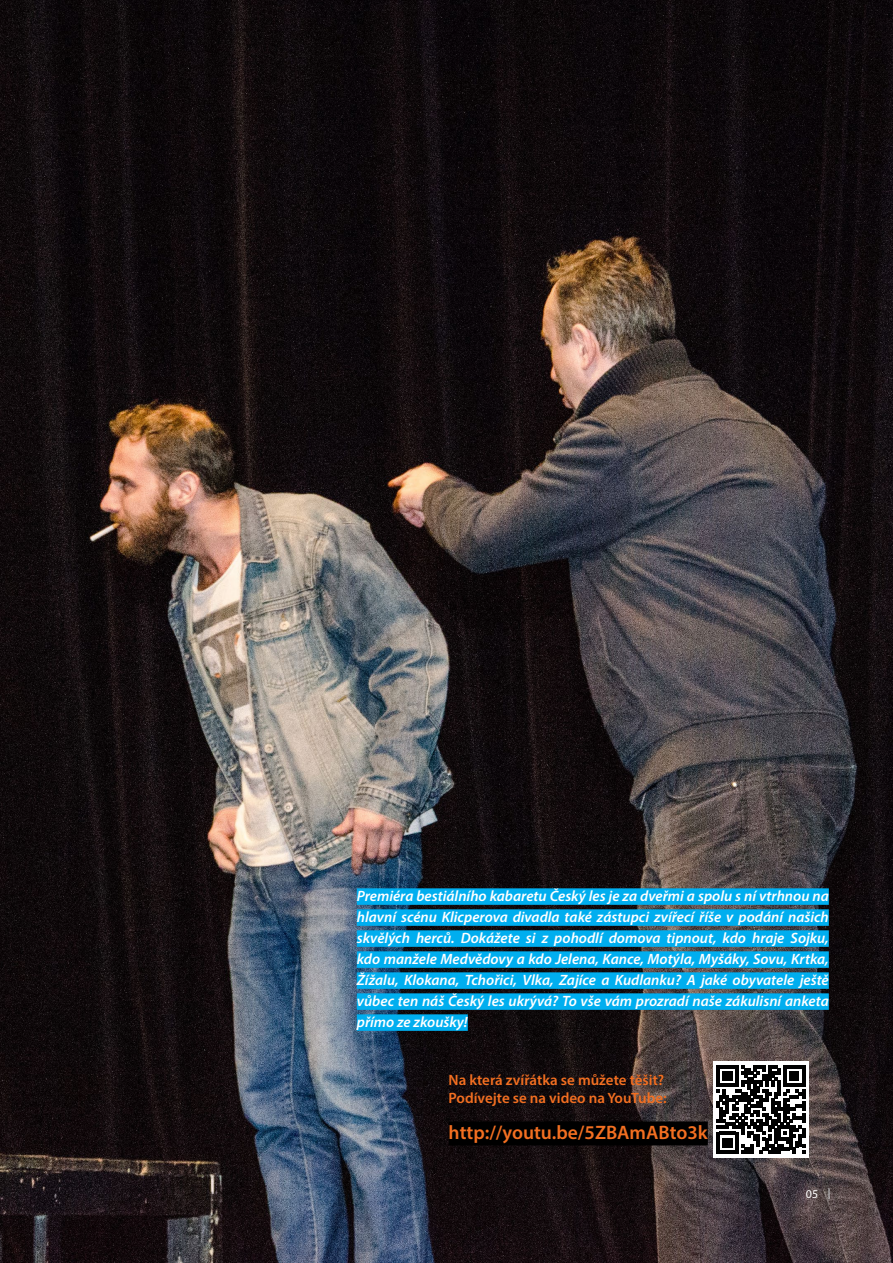
<style>
.page{position:relative;width:893px;height:1263px;background:#fff}
.page>*{position:absolute;margin:0;border:0;box-sizing:border-box;transform-origin:0 0}
.t1{font:600 19.5px "Myriad Pro";color:#f36f21}
.t2{font:italic 600 15px/21px "Myriad Pro";color:#fff;text-align:justify}
.t3{font:600 15px/18px "Myriad Pro";color:#f36f21}
.t4{font:12px "Myriad Pro";color:#fff}
</style>
<div class="page">
<img style="left:0;top:0;width:893px;height:1263px">
<div style="left:357px;top:888px;width:472px;height:17px;background:#00aeef"></div>
<div style="left:357px;top:909px;width:472px;height:17px;background:#00aeef"></div>
<div style="left:357px;top:930px;width:472px;height:17px;background:#00aeef"></div>
<div style="left:357px;top:951px;width:472px;height:17px;background:#00aeef"></div>
<div style="left:357px;top:972px;width:472px;height:17px;background:#00aeef"></div>
<div style="left:357px;top:993px;width:472px;height:17px;background:#00aeef"></div>
<div style="left:357px;top:1014px;width:111px;height:17px;background:#00aeef"></div>
<svg style="left:713px;top:1061px;width:96px;height:96px"></svg>
<svg style="left:717px;top:1065px;width:88px;height:88px"></svg>
<div style="left:449px;top:1121px;width:259px;height:24px;background:#000"></div>
<p class="t2" style="left:357px;top:885px;width:474px">Premiéra bestiálního kabaretu Český les je za dveřmi a spolu s ní vtrhnou na hlavní scénu Klicperova divadla také zástupci zvířecí říše v podání našich skvělých herců. Dokážete si z pohodlí domova tipnout, kdo hraje Sojku, kdo manžele Medvědovy a kdo Jelena, Kance, Motýla, Myšáky, Sovu, Krtka, Žížalu, Klokana, Tchořici, Vlka, Zajíce a Kudlanku? A jaké obyvatele ještě vůbec ten náš Český les ukrývá? To vše vám prozradí naše zákulisní anketa přímo ze zkoušky!</p>
<p class="t3" style="left:449px;top:1071px;width:220px">Na která zvířátka se můžete těšit?<br>Podívejte se na video na YouTube:</p>
<h1 class="t1" style="left:449px;top:1120px;width:261px">http://youtu.be/5ZBAmABto3k</h1>
<p class="t4" style="left:806px;top:1187px;width:14px">05</p>
</div>
